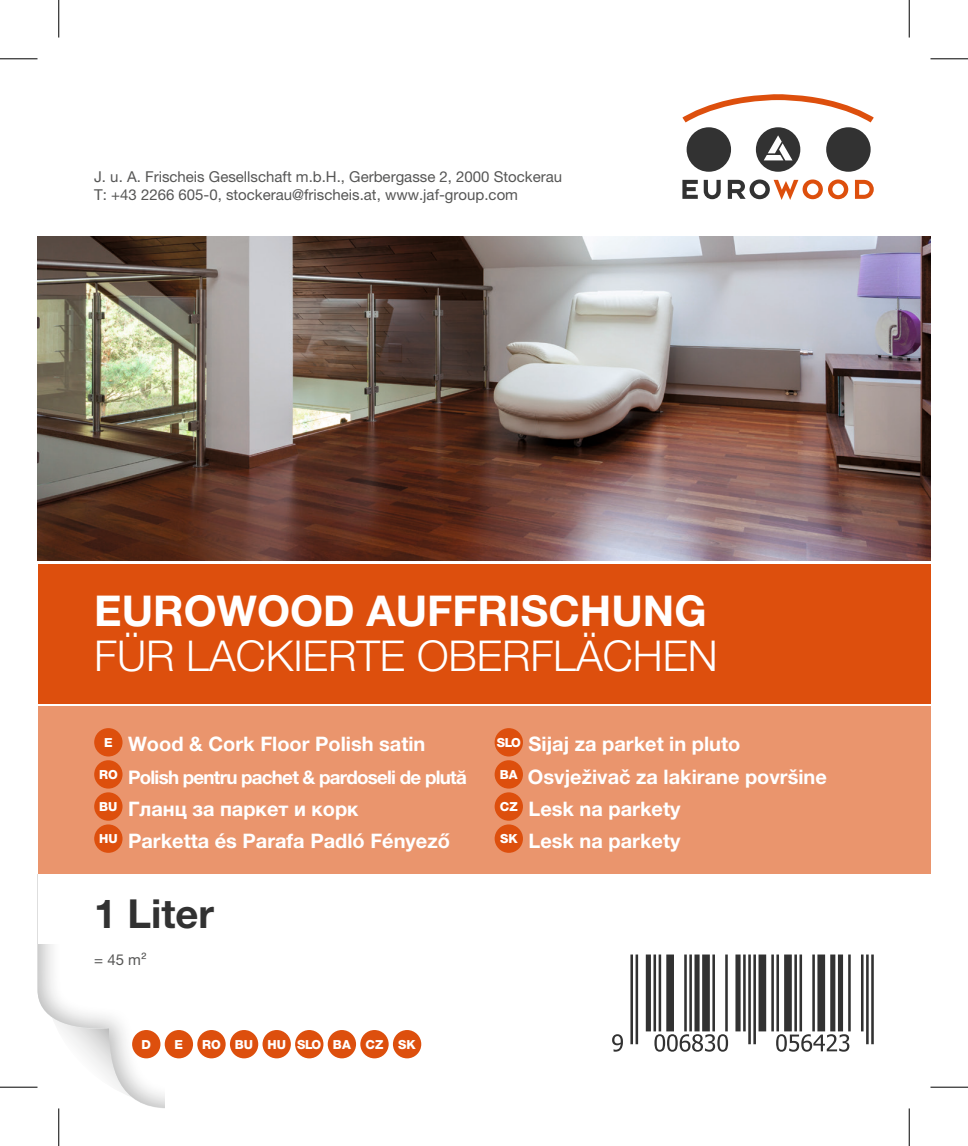
<style>
.page{position:relative;width:968px;height:1146px;background:#fff}
.page>*{position:absolute;margin:0;border:0;box-sizing:border-box;transform-origin:0 0}
.t1{font:300 42.5px "Helvetica Neue LTW1 G";color:#fff}
.t2{font:700 42.5px "Helvetica Neue LTW1 G";color:#fff}
.t3{font:700 40px "Helvetica Neue LTW1 G";color:#323232}
.t4{font:700 20px/32px "Helvetica Neue LTW1 G";color:#fff}
.t5{font:700 18.75px "Helvetica Neue LTW1 G";letter-spacing:-.04em;color:#fff}
.t6{font:15px/17.5px "Helvetica Neue LTW1 G";color:#565655}
.t7{font:800 12.5px "Helvetica Neue LTW1 G";color:#fff}
</style>
<div class="page">
<img style="left:38px;top:236px;width:892px;height:324px">
<svg style="left:682px;top:179px;width:192px;height:21px"></svg>
<svg style="left:682px;top:94px;width:192px;height:78px"></svg>
<div style="left:38px;top:563px;width:892px;height:140px;background:#dd4f0d"></div>
<hr style="left:636px;top:954px;width:2px;height:89px;background:#323232">
<hr style="left:630px;top:954px;width:3px;height:89px;background:#323232">
<div style="left:646px;top:954px;width:5px;height:77px;background:#323232"></div>
<hr style="left:659px;top:954px;width:2px;height:77px;background:#323232">
<hr style="left:653px;top:954px;width:3px;height:77px;background:#323232">
<div style="left:666px;top:954px;width:8px;height:77px;background:#323232"></div>
<hr style="left:689px;top:954px;width:3px;height:77px;background:#323232">
<hr style="left:684px;top:954px;width:3px;height:77px;background:#323232">
<div style="left:694px;top:954px;width:6px;height:77px;background:#323232"></div>
<div style="left:702px;top:954px;width:8px;height:77px;background:#323232"></div>
<hr style="left:725px;top:954px;width:3px;height:77px;background:#323232">
<hr style="left:712px;top:954px;width:3px;height:77px;background:#323232">
<div style="left:735px;top:954px;width:6px;height:77px;background:#323232"></div>
<hr style="left:753px;top:954px;width:3px;height:89px;background:#323232">
<hr style="left:748px;top:954px;width:3px;height:89px;background:#323232">
<hr style="left:743px;top:954px;width:3px;height:77px;background:#323232">
<div style="left:758px;top:954px;width:8px;height:77px;background:#323232"></div>
<hr style="left:776px;top:954px;width:3px;height:77px;background:#323232">
<hr style="left:771px;top:954px;width:3px;height:77px;background:#323232">
<div style="left:784px;top:954px;width:8px;height:77px;background:#323232"></div>
<hr style="left:812px;top:954px;width:3px;height:77px;background:#323232">
<hr style="left:799px;top:954px;width:3px;height:77px;background:#323232">
<hr style="left:794px;top:954px;width:3px;height:77px;background:#323232">
<div style="left:817px;top:954px;width:8px;height:77px;background:#323232"></div>
<div style="left:838px;top:954px;width:5px;height:77px;background:#323232"></div>
<div style="left:830px;top:954px;width:5px;height:77px;background:#323232"></div>
<hr style="left:871px;top:954px;width:3px;height:89px;background:#323232">
<hr style="left:866px;top:954px;width:3px;height:89px;background:#323232">
<hr style="left:861px;top:954px;width:2px;height:77px;background:#323232">
<hr style="left:848px;top:954px;width:3px;height:77px;background:#323232">
<svg style="left:612px;top:1034px;width:11px;height:17px"></svg>
<svg style="left:654px;top:1034px;width:74px;height:17px"></svg>
<svg style="left:776px;top:1034px;width:73px;height:17px"></svg>
<div style="left:132px;top:1029px;width:28px;height:29px;background:#dd4f0d;border-radius:50%"></div>
<div style="left:165px;top:1029px;width:28px;height:29px;background:#dd4f0d;border-radius:50%"></div>
<div style="left:197px;top:1029px;width:29px;height:29px;background:#dd4f0d;border-radius:50%"></div>
<div style="left:230px;top:1029px;width:28px;height:29px;background:#dd4f0d;border-radius:50%"></div>
<div style="left:263px;top:1029px;width:28px;height:29px;background:#dd4f0d;border-radius:50%"></div>
<div style="left:295px;top:1029px;width:28px;height:29px;background:#dd4f0d;border-radius:50%"></div>
<div style="left:328px;top:1029px;width:28px;height:29px;background:#dd4f0d;border-radius:50%"></div>
<div style="left:360px;top:1029px;width:29px;height:29px;background:#dd4f0d;border-radius:50%"></div>
<div style="left:393px;top:1029px;width:28px;height:29px;background:#dd4f0d;border-radius:50%"></div>
<div style="left:38px;top:706px;width:892px;height:167px;background:#ea956d"></div>
<div style="left:94px;top:728px;width:29px;height:28px;background:#dd4f0d;border-radius:50%"></div>
<div style="left:94px;top:760px;width:29px;height:28px;background:#dd4f0d;border-radius:50%"></div>
<div style="left:94px;top:792px;width:29px;height:28px;background:#dd4f0d;border-radius:50%"></div>
<div style="left:94px;top:824px;width:29px;height:28px;background:#dd4f0d;border-radius:50%"></div>
<div style="left:495px;top:728px;width:28px;height:28px;background:#dd4f0d;border-radius:50%"></div>
<div style="left:495px;top:760px;width:28px;height:28px;background:#dd4f0d;border-radius:50%"></div>
<div style="left:495px;top:792px;width:28px;height:28px;background:#dd4f0d;border-radius:50%"></div>
<div style="left:495px;top:824px;width:28px;height:28px;background:#dd4f0d;border-radius:50%"></div>
<hr style="left:0;top:58px;width:38px;height:1px;background:#000">
<hr style="left:930px;top:58px;width:38px;height:1px;background:#000">
<hr style="left:0;top:1086px;width:38px;height:1px;background:#000">
<hr style="left:930px;top:1086px;width:38px;height:1px;background:#000">
<hr style="left:58px;top:0;width:1px;height:37px;background:#000">
<hr style="left:58px;top:1108px;width:1px;height:37px;background:#000">
<hr style="left:909px;top:0;width:1px;height:37px;background:#000">
<hr style="left:909px;top:1108px;width:1px;height:37px;background:#000">
<p class="t6" style="left:94px;top:168px;width:469px">J. u. A. Frischeis Gesellschaft m.b.H., Gerbergasse 2, 2000 Stockerau<br>T: +43 2266 605-0, stockerau@frischeis.at, www.jaf-group.com</p>
<h1 class="t2" style="left:94px;top:584px;width:614px">EUROWOOD AUFFRISCHUNG</h1>
<h1 class="t1" style="left:94px;top:630px;width:625px">FÜR LACKIERTE OBERFLÄCHEN</h1>
<p class="t4" style="left:104px;top:728px;width:323px"><sup>E</sup> Wood &amp; Cork Floor Polish satin</p>
<p class="t5" style="left:99px;top:765px;width:369px"><sup>RO</sup> Polish pentru pachet &amp; pardoseli de plută</p>
<p class="t4" style="left:99px;top:792px;width:352px"><sup>BU</sup> Гланц за паркет и корк<br><sup>HU</sup> Parketta és Parafa Padló Fényező</p>
<h2 class="t3" style="left:94px;top:888px;width:121px">1 Liter</h2>
<p class="t6" style="left:94px;top:950px;width:54px">= 45 m²</p>
<p class="t7" style="left:142px;top:1036px;width:11px">D</p>
<p class="t7" style="left:175px;top:1036px;width:10px">E</p>
<p class="t7" style="left:202px;top:1036px;width:215px">RO BU HU SLO BA CZ SK</p>
<p class="t4" style="left:497px;top:728px;width:332px"><sup>SLO</sup> Sijaj za parket in pluto<br><sup>BA</sup> Osvježivač za lakirane površine<br><sup>CZ</sup> Lesk na parkety<br><sup>SK</sup> Lesk na parkety</p>
</div>
